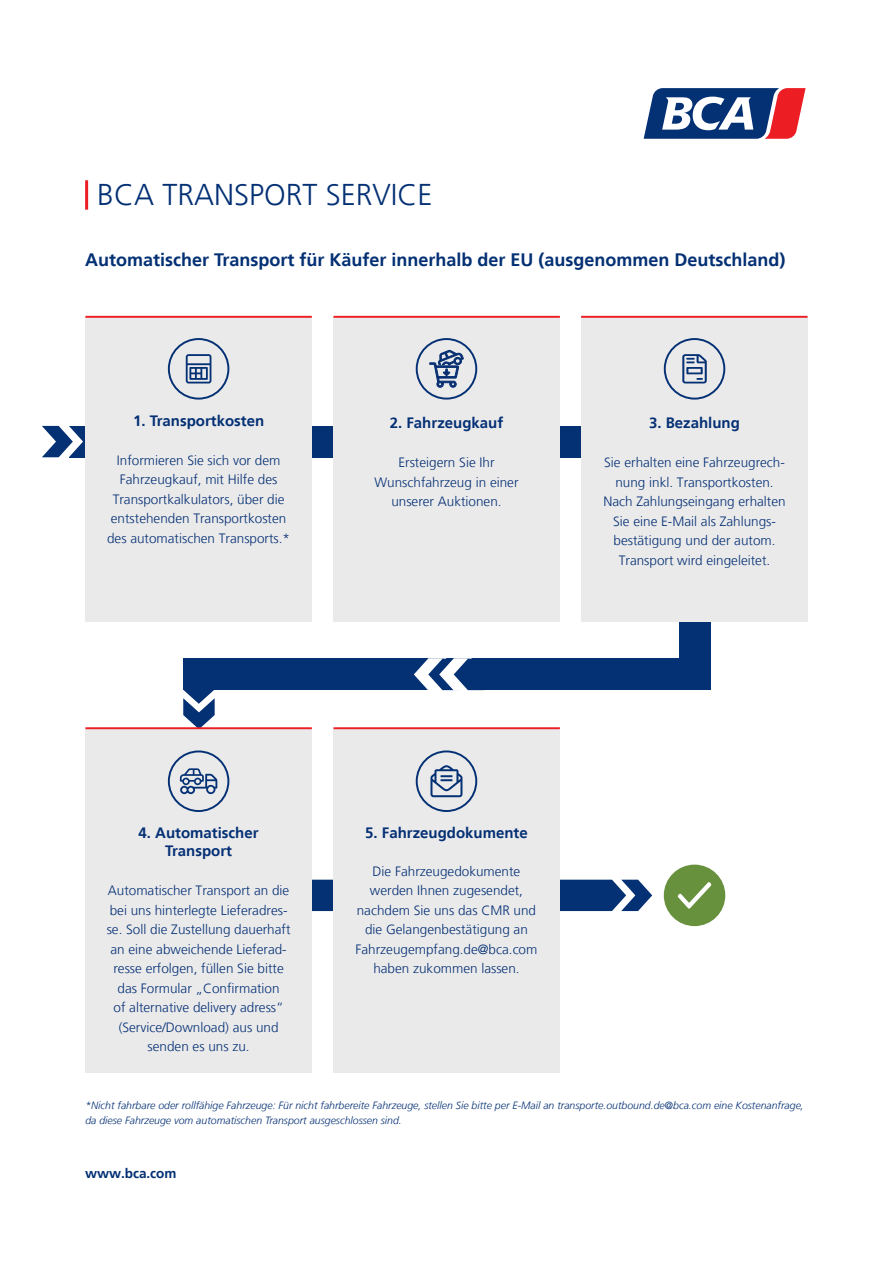
<style>
.page{position:relative;width:893px;height:1263px;background:#fff}
.page>*{position:absolute;margin:0;border:0;box-sizing:border-box;transform-origin:0 0}
.t1{font:300 30px "Frutiger LT";color:#043074}
.t2{font:700 18px "Frutiger LT";color:#043074}
.t3{font:700 15px/18px "Frutiger LT";color:#043074;text-align:center}
.t4{font:300 13.5px/19.5px "Frutiger LT";color:#043074;text-align:center}
.t5{font:700 13.5px "Frutiger LT";color:#043074}
.t6{font:italic 300 10.5px/15px "Frutiger LT";color:#043074}
</style>
<div class="page">
<svg style="left:312px;top:880px;width:340px;height:31px;background:#274d87"></svg>
<div style="left:69px;top:426px;width:647px;height:31px;background:#043074"></div>
<div style="left:183px;top:659px;width:527px;height:31px;background:#043074"></div>
<div style="left:664px;top:865px;width:61px;height:61px;background:#68913e;border-radius:50%"></div>
<svg style="left:678px;top:882px;width:33px;height:27px"></svg>
<div style="left:679px;top:621px;width:31px;height:69px;background:#043074"></div>
<div style="left:333px;top:317px;width:227px;height:304px;background:#ebeaeb"></div>
<div style="left:333px;top:729px;width:227px;height:343px;background:#ebeaeb"></div>
<div style="left:581px;top:317px;width:227px;height:304px;background:#ebeaeb"></div>
<div style="left:85px;top:317px;width:227px;height:304px;background:#ebeaeb"></div>
<div style="left:85px;top:729px;width:227px;height:343px;background:#ebeaeb"></div>
<hr style="left:85px;top:180px;width:3px;height:30px;background:#ed1d24">
<svg style="left:643px;top:88px;width:163px;height:51px"></svg>
<div style="left:664px;top:338px;width:61px;height:62px;border:2px solid #043074;border-radius:50%"></div>
<div style="left:416px;top:338px;width:61px;height:62px;border:2px solid #043074;border-radius:50%"></div>
<div style="left:168px;top:338px;width:61px;height:62px;border:2px solid #043074;border-radius:50%"></div>
<svg style="left:429px;top:350px;width:35px;height:38px"></svg>
<svg style="left:682px;top:354px;width:25px;height:29px"></svg>
<div style="left:416px;top:750px;width:61px;height:62px;border:2px solid #043074;border-radius:50%"></div>
<svg style="left:430px;top:765px;width:32px;height:32px"></svg>
<div style="left:168px;top:750px;width:61px;height:62px;border:2px solid #043074;border-radius:50%"></div>
<svg style="left:180px;top:768px;width:37px;height:27px"></svg>
<svg style="left:183px;top:690px;width:32px;height:37px"></svg>
<svg style="left:42px;top:426px;width:41px;height:31px"></svg>
<svg style="left:186px;top:354px;width:25px;height:29px"></svg>
<hr style="left:85px;top:316px;width:227px;height:2px;background:#ed1d24">
<hr style="left:333px;top:316px;width:227px;height:2px;background:#ed1d24">
<hr style="left:581px;top:316px;width:226px;height:2px;background:#ed1d24">
<hr style="left:85px;top:727px;width:227px;height:2px;background:#ed1d24">
<hr style="left:333px;top:727px;width:227px;height:2px;background:#ed1d24">
<svg style="left:413px;top:658px;width:72px;height:33px"></svg>
<h1 class="t1" style="left:97px;top:178px;width:337px">BCA TRANSPORT SERVICE</h1>
<h2 class="t2" style="left:85px;top:249px;width:702px">Automatischer Transport für Käufer innerhalb der EU (ausgenommen Deutschland)</h2>
<p class="t3" style="left:133px;top:412px;width:133px">1. Transportkosten</p>
<p class="t4" style="left:107px;top:451px;width:185px">Informieren Sie sich vor dem<br>Fahrzeugkauf, mit Hilfe des<br>Transportkalkulators, über die entstehenden Transportkosten des automatischen Transports.*</p>
<p class="t3" style="left:390px;top:414px;width:115px">2. Fahrzeugkauf</p>
<p class="t4" style="left:374px;top:453px;width:146px">Ersteigern Sie Ihr<br>Wunschfahrzeug in einer unserer Auktionen.</p>
<p class="t3" style="left:649px;top:414px;width:92px">3. Bezahlung</p>
<p class="t4" style="left:603px;top:453px;width:184px">Sie erhalten eine Fahrzeugrech&shy;nung inkl. Transportkosten.<br>Nach Zahlungseingang erhalten<br>Sie eine E-Mail als Zahlungs&shy;bestätigung und der autom.<br>Transport wird eingeleitet.</p>
<p class="t3" style="left:139px;top:824px;width:122px">4. Automatischer<br>Transport</p>
<p class="t4" style="left:107px;top:881px;width:185px">Automatischer Transport an die bei uns hinterlegte Lieferadres&shy;se. Soll die Zustellung dauerhaft an eine abweichende Lieferad&shy;resse erfolgen, füllen Sie bitte das Formular „Confirmation<br>of alternative delivery adress“ (Service/Download) aus und senden es uns zu.</p>
<p class="t3" style="left:365px;top:824px;width:164px">5. Fahrzeugdokumente</p>
<p class="t4" style="left:356px;top:861px;width:183px">Die Fahrzeugedokumente werden Ihnen zugesendet, nachdem Sie uns das CMR und die Gelangenbestätigung an<br>Fahrzeugempfang.de@bca.com haben zukommen lassen.</p>
<p class="t6" style="left:85px;top:1098px;width:720px">*Nicht fahrbare oder rollfähige Fahrzeuge: Für nicht fahrbereite Fahrzeuge, stellen Sie bitte per E-Mail an transporte.outbound.de@bca.com eine Kostenanfrage, da diese Fahrzeuge vom automatischen Transport ausgeschlossen sind.</p>
<p class="t5" style="left:85px;top:1165px;width:93px">www.bca.com</p>
</div>
